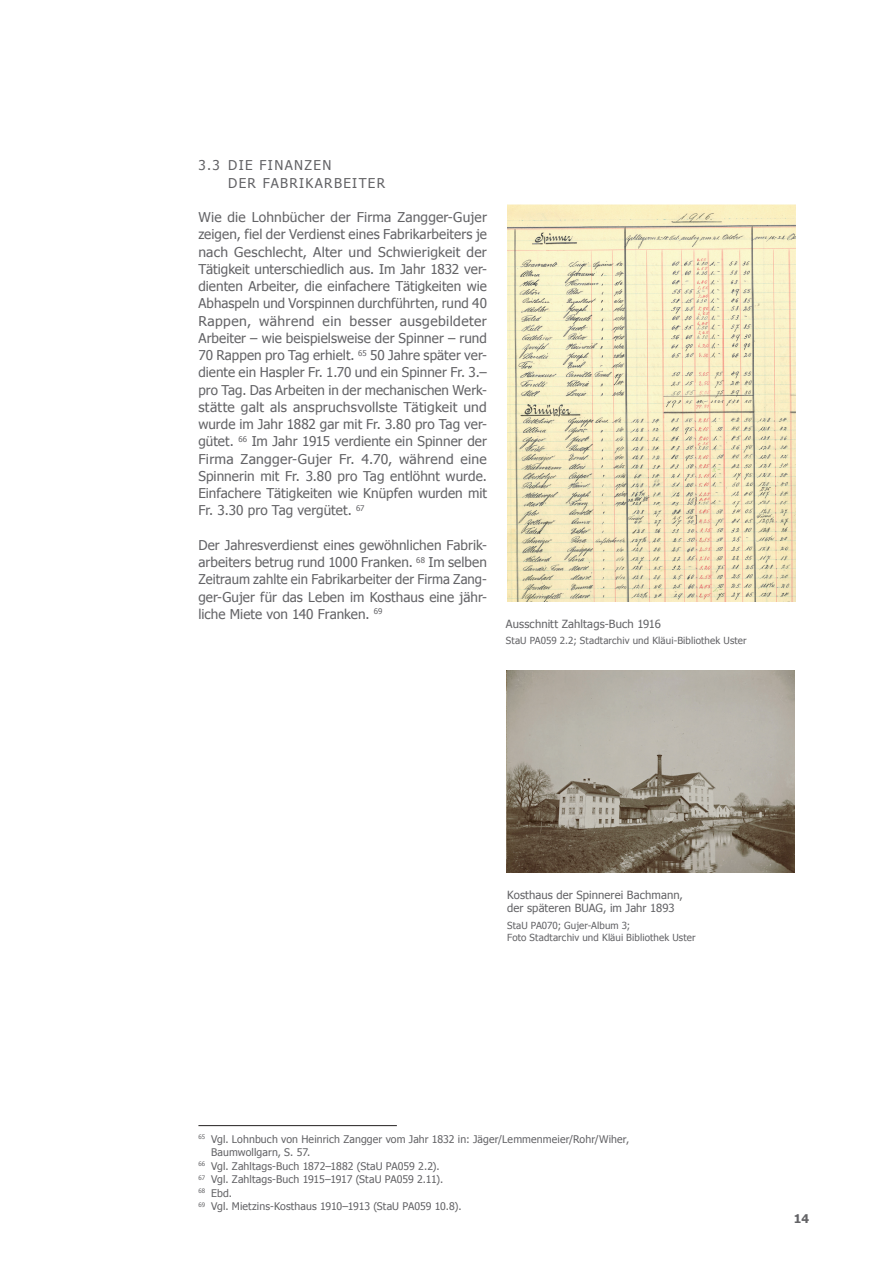
<style>
.page{position:relative;width:893px;height:1263px;background:#fff}
.page>*{position:absolute;margin:0;border:0;box-sizing:border-box;transform-origin:0 0}
.t1{font:13.5px/17.2px "Tahoma";letter-spacing:.005em;color:#636366;text-align:justify}
.t2{font:13.5px/17.2px "Tahoma";letter-spacing:.1em;color:#636366}
.t3{font:700 12px "Tahoma";color:#636366}
.t4{font:11.25px/13.5px "Tahoma";letter-spacing:.01em;color:#636366}
.t5{font:10.5px "Tahoma";letter-spacing:.01em;color:#636366}
.t6{font:9.75px/12px "Tahoma";letter-spacing:.015em;color:#636366}
</style>
<div class="page">
<img style="left:507px;top:205px;width:289px;height:397px">
<hr style="left:198px;top:1125px;width:199px;height:1px;background:#231f20">
<img style="left:506px;top:671px;width:288px;height:202px">
<p class="t2" style="left:228px;top:156px;width:158px;text-indent:-30px">3.3 DIE FINANZEN<br>DER FABRIKARBEITER</p>
<p class="t1" style="left:198px;top:208px;width:290px">Wie die Lohnbücher der Firma Zangger-Gujer zeigen, fiel der Verdienst eines Fabrikarbeiters je nach Geschlecht, Alter und Schwierigkeit der Tätigkeit unterschiedlich aus. Im Jahr 1832 ver&shy;dienten Arbeiter, die einfachere Tätigkeiten wie Abhaspeln und Vorspinnen durchführten, rund 40<br>Rappen, während ein besser ausgebildeter Arbeiter – wie beispielsweise der Spinner – rund 70 Rappen pro Tag erhielt. <sup>65</sup> 50 Jahre später ver&shy;diente ein Haspler Fr. 1.70 und ein Spinner Fr. 3.– pro Tag. Das Arbeiten in der mechanischen Werk&shy;stätte galt als anspruchsvollste Tätigkeit und wurde im Jahr 1882 gar mit Fr. 3.80 pro Tag ver&shy;gütet. <sup>66</sup> Im Jahr 1915 verdiente ein Spinner der Firma Zangger-Gujer Fr. 4.70, während eine Spinnerin mit Fr. 3.80 pro Tag entlöhnt wurde.<br>Einfachere Tätigkeiten wie Knüpfen wurden mit Fr. 3.30 pro Tag vergütet. <sup>67</sup></p>
<p class="t1" style="left:198px;top:536px;width:290px">Der Jahresverdienst eines gewöhnlichen Fabrik&shy;arbeiters betrug rund 1000 Franken. <sup>68</sup> Im selben Zeitraum zahlte ein Fabrikarbeiter der Firma Zang&shy;ger-Gujer für das Leben im Kosthaus eine jähr&shy;liche Miete von 140 Franken. <sup>69</sup></p>
<p class="t4" style="left:506px;top:616px;width:156px">Ausschnitt Zahltags-Buch 1916</p>
<p class="t6" style="left:506px;top:634px;width:242px">StaU PA059 2.2; Stadtarchiv und Kläui-Bibliothek Uster</p>
<p class="t4" style="left:507px;top:887px;width:177px">Kosthaus der Spinnerei Bachmann, der späteren BUAG, im Jahr 1893</p>
<p class="t6" style="left:507px;top:918px;width:190px">StaU PA070; Gujer-Album 3;<br>Foto Stadtarchiv und Kläui Bibliothek Uster</p>
<p class="t5" style="left:198px;top:1132px;width:432px"><sup>65</sup> Vgl. Lohnbuch von Heinrich Zangger vom Jahr 1832 in: Jäger/Lemmenmeier/Rohr/Wiher,</p>
<p class="t5" style="left:211px;top:1145px;width:101px">Baumwollgarn, S. 57.</p>
<p class="t5" style="left:198px;top:1159px;width:243px"><sup>66</sup> Vgl. Zahltags-Buch 1872–1882 (StaU PA059 2.2).</p>
<p class="t5" style="left:198px;top:1172px;width:246px"><sup>67</sup> Vgl. Zahltags-Buch 1915–1917 (StaU PA059 2.11).</p>
<p class="t5" style="left:198px;top:1186px;width:35px"><sup>68</sup> Ebd.</p>
<p class="t5" style="left:198px;top:1199px;width:265px"><sup>69</sup> Vgl. Mietzins-Kosthaus 1910–1913 (StaU PA059 10.8).</p>
<p class="t3" style="left:794px;top:1210px;width:17px">14</p>
</div>
